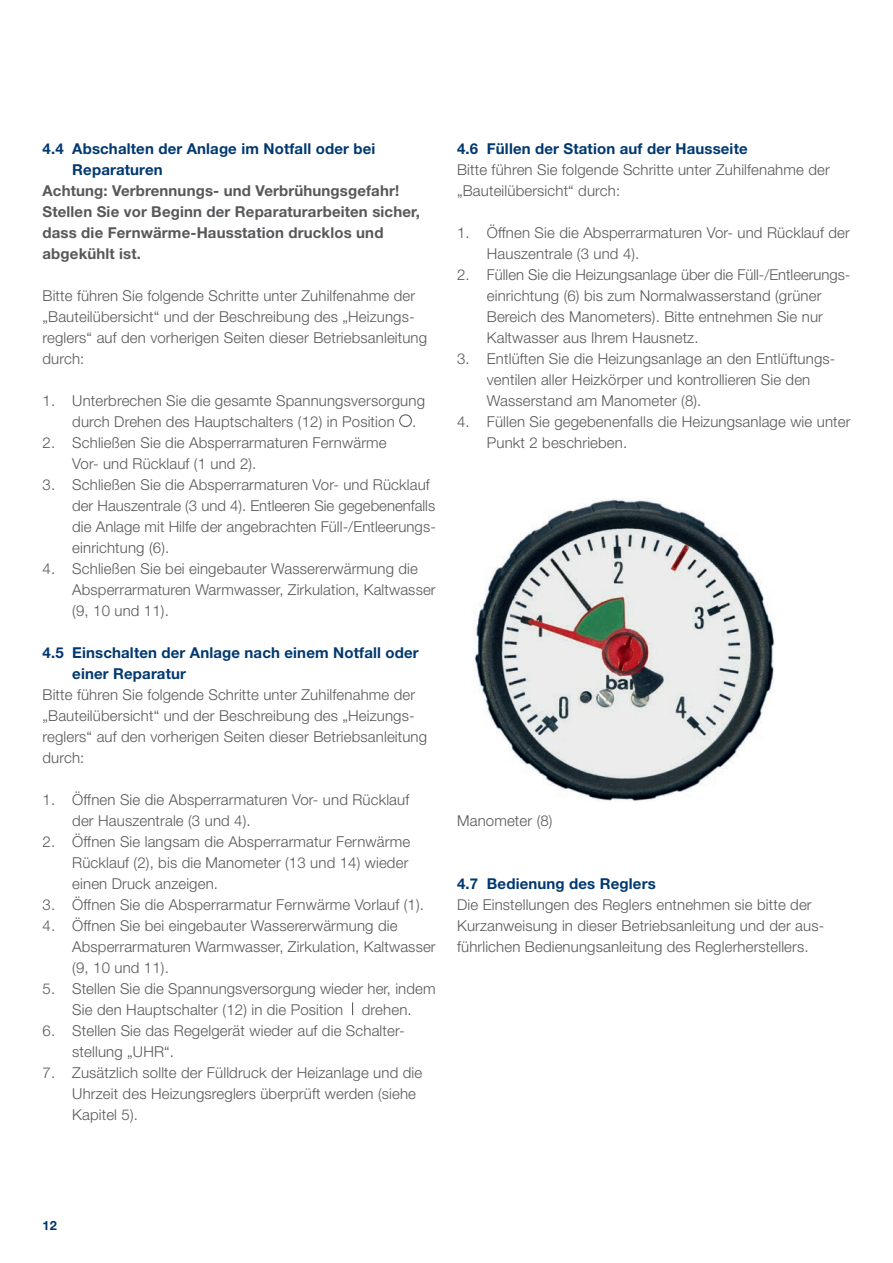
<style>
.page{position:relative;width:893px;height:1263px;background:#fff}
.page>*{position:absolute;margin:0;border:0;box-sizing:border-box;transform-origin:0 0}
.t1{font:300 15px/21px "Helvetica Neue LT Pro";letter-spacing:.01em;color:#57585a}
.t2{font:700 15px/21px "Helvetica Neue LT Pro";letter-spacing:.01em;color:#01386f}
.t3{font:700 15px/21px "Helvetica Neue LT Pro";letter-spacing:.01em;color:#57585a}
.t4{font:700 12.75px "Helvetica Neue LT Pro";color:#01386f}
</style>
<div class="page">
<div style="left:399px;top:414px;width:13px;height:13px;border:1px solid #57585a;border-radius:50%"></div>
<svg style="left:352px;top:1002px;width:1px;height:13px"></svg>
<img style="left:474px;top:498px;width:301px;height:303px">
<p class="t2" style="left:72px;top:138px;width:305px;text-indent:-30px">4.4 Abschalten der Anlage im Notfall oder bei<br>Reparaturen</p>
<p class="t3" style="left:43px;top:180px;width:379px">Achtung: Verbrennungs- und Verbrühungsgefahr!<br>Stellen Sie vor Beginn der Reparaturarbeiten sicher, dass die Fernwärme-Hausstation drucklos und abgekühlt ist.</p>
<p class="t1" style="left:43px;top:285px;width:386px">Bitte führen Sie folgende Schritte unter Zuhilfenahme der „Bauteilübersicht“ und der Beschreibung des „Heizungs&shy;reglers“ auf den vorherigen Seiten dieser Betriebsanleitung durch:</p>
<p class="t1" style="left:72px;top:390px;width:354px;text-indent:-30px">1. Unterbrechen Sie die gesamte Spannungsversorgung durch Drehen des Hauptschalters (12) in Position .</p>
<p class="t1" style="left:72px;top:432px;width:316px;text-indent:-30px">2. Schließen Sie die Absperrarmaturen Fernwärme<br>Vor- und Rücklauf (1 und 2).</p>
<p class="t1" style="left:72px;top:474px;width:364px;text-indent:-30px">3. Schließen Sie die Absperrarmaturen Vor- und Rücklauf der Hauszentrale (3 und 4). Entleeren Sie gegebenenfalls die Anlage mit Hilfe der angebrachten Füll-/Entleerungs&shy;einrichtung (6).</p>
<p class="t1" style="left:72px;top:558px;width:365px;text-indent:-30px">4. Schließen Sie bei eingebauter Wassererwärmung die<br>Absperrarmaturen Warmwasser, Zirkulation, Kaltwasser (9, 10 und 11).</p>
<p class="t2" style="left:72px;top:642px;width:348px;text-indent:-30px">4.5 Einschalten der Anlage nach einem Notfall oder einer Reparatur</p>
<p class="t1" style="left:43px;top:684px;width:386px">Bitte führen Sie folgende Schritte unter Zuhilfenahme der „Bauteilübersicht“ und der Beschreibung des „Heizungs&shy;reglers“ auf den vorherigen Seiten dieser Betriebsanleitung durch:</p>
<p class="t1" style="left:72px;top:789px;width:339px;text-indent:-30px">1. Öffnen Sie die Absperrarmaturen Vor- und Rücklauf der Hauszentrale (3 und 4).</p>
<p class="t1" style="left:72px;top:831px;width:339px;text-align:justify;text-indent:-30px">2. Öffnen Sie langsam die Absperrarmatur Fernwärme Rücklauf (2), bis die Manometer (13 und 14) wieder einen Druck anzeigen.</p>
<p class="t1" style="left:43px;top:894px;width:383px">3. Öffnen Sie die Absperrarmatur Fernwärme Vorlauf (1).</p>
<p class="t1" style="left:72px;top:915px;width:365px;text-indent:-30px">4. Öffnen Sie bei eingebauter Wassererwärmung die<br>Absperrarmaturen Warmwasser, Zirkulation, Kaltwasser (9, 10 und 11).</p>
<p class="t1" style="left:43px;top:978px;width:394px;text-align:center">5. Stellen Sie die Spannungsversorgung wieder her, indem<br>Sie den Hauptschalter (12) in die Position drehen.</p>
<p class="t1" style="left:72px;top:1020px;width:332px;text-indent:-30px">6. Stellen Sie das Regelgerät wieder auf die Schalter&shy;stellung „UHR“.</p>
<p class="t1" style="left:72px;top:1062px;width:351px;text-indent:-30px">7. Zusätzlich sollte der Fülldruck der Heizanlage und die<br>Uhrzeit des Heizungsreglers überprüft werden (siehe<br>Kapitel 5).</p>
<p class="t2" style="left:457px;top:138px;width:292px">4.6 Füllen der Station auf der Hausseite</p>
<p class="t1" style="left:457px;top:159px;width:374px">Bitte führen Sie folgende Schritte unter Zuhilfenahme der „Bauteilübersicht“ durch:</p>
<p class="t1" style="left:487px;top:222px;width:364px;text-indent:-30px">1. Öffnen Sie die Absperrarmaturen Vor- und Rücklauf der<br>Hauszentrale (3 und 4).</p>
<p class="t1" style="left:487px;top:264px;width:363px;text-indent:-30px">2. Füllen Sie die Heizungsanlage über die Füll-/Entleerungs&shy;einrichtung (6) bis zum Normalwasserstand (grüner Bereich des Manometers). Bitte entnehmen Sie nur Kaltwasser aus Ihrem Hausnetz.</p>
<p class="t1" style="left:487px;top:348px;width:350px;text-indent:-30px">3. Entlüften Sie die Heizungsanlage an den Entlüftungs&shy;ventilen aller Heizkörper und kontrollieren Sie den<br>Wasserstand am Manometer (8).</p>
<p class="t1" style="left:487px;top:411px;width:365px;text-indent:-30px">4. Füllen Sie gegebenenfalls die Heizungsanlage wie unter<br>Punkt 2 beschrieben.</p>
<p class="t1" style="left:457px;top:810px;width:97px">Manometer (8)</p>
<p class="t2" style="left:457px;top:873px;width:200px">4.7 Bedienung des Reglers</p>
<p class="t1" style="left:457px;top:894px;width:367px">Die Einstellungen des Reglers entnehmen sie bitte der<br>Kurzanweisung in dieser Betriebsanleitung und der aus&shy;führlichen Bedienungsanleitung des Reglerherstellers.</p>
<p class="t4" style="left:43px;top:1218px;width:16px">12</p>
</div>
